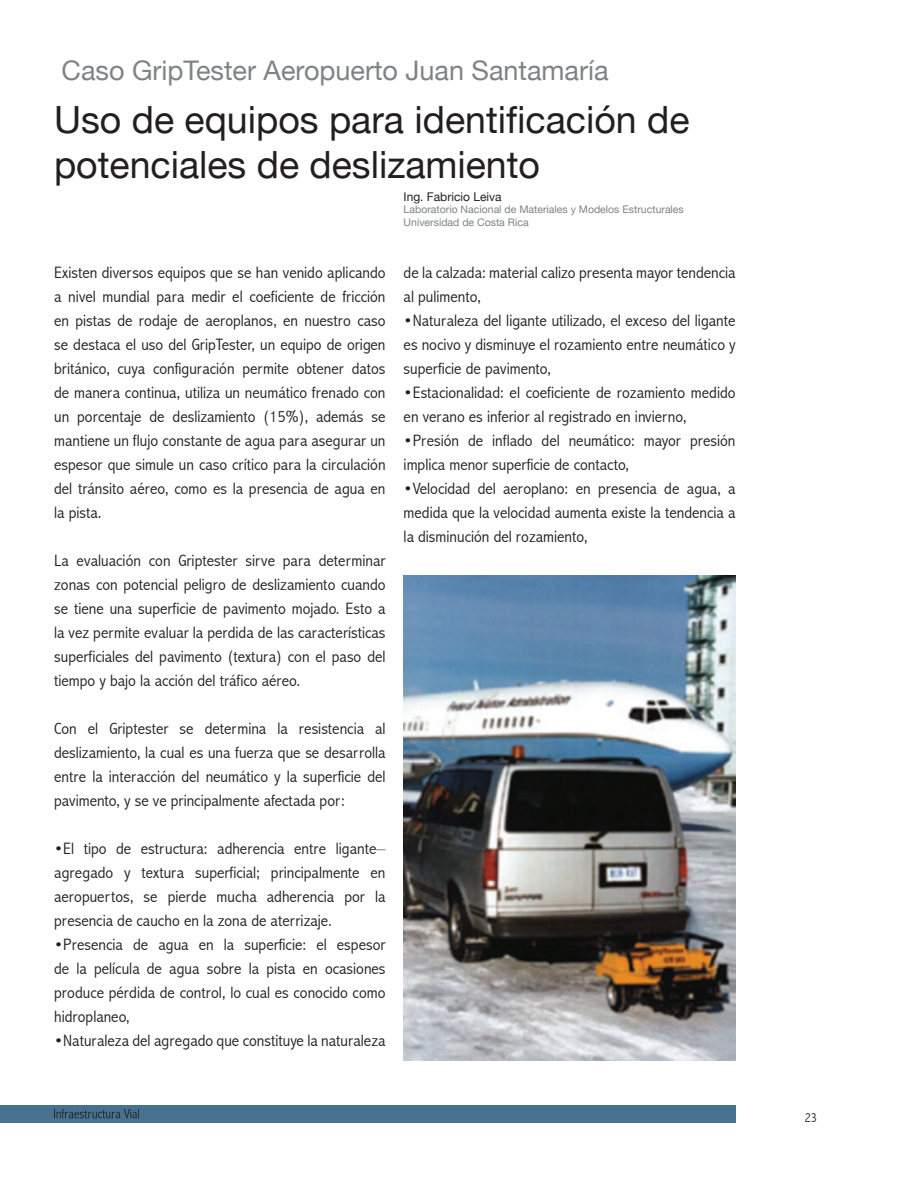
<style>
.page{position:relative;width:918px;height:1188px;background:#fff}
.page>*{position:absolute;margin:0;border:0;box-sizing:border-box;transform-origin:0 0}
.titulo{font:37.5px/45px "Helvetica Neue";color:#231f20}
.pretitulo{font:27px "Helvetica Neue";color:#808285}
.texto{font:300 condensed 16.5px/24px "Abadi";color:#231f20;text-align:justify;scale:1.1 1}
.pie_de_foto{font:300 condensed 13.5px "Abadi";color:#231f20}
.autor{font:12px "Helvetica Neue";color:#231f20}
.autor-2{font:10.5px "Helvetica Neue";color:#808285}
</style>
<div class="page">
<div style="left:0;top:1105px;width:736px;height:18px;background:#46718f"></div>
<svg style="left:54px;top:1109px;width:85px;height:9px"></svg>
<img style="left:404px;top:575px;width:332px;height:485px">
<p class="pretitulo" style="left:62px;top:54px;width:549px">Caso GripTester Aeropuerto Juan Santamaría</p>
<p class="titulo" style="left:54px;top:96px;width:637px">Uso de equipos para identificación de potenciales de deslizamiento</p>
<p class="texto" style="left:54px;top:261px;width:303px">Existen diversos equipos que se han venido aplicando a nivel mundial para medir el coeficiente de fricción en pistas de rodaje de aeroplanos, en nuestro caso se destaca el uso del GripTester, un equipo de origen británico, cuya configuración permite obtener datos de manera continua, utiliza un neumático frenado con un porcentaje de deslizamiento (15%), además se mantiene un flujo constante de agua para asegurar un espesor que simule un caso crítico para la circulación del tránsito aéreo, como es la presencia de agua en la pista.</p>
<p class="texto" style="left:54px;top:549px;width:303px">La evaluación con Griptester sirve para determinar zonas con potencial peligro de deslizamiento cuando se tiene una superficie de pavimento mojado. Esto a la vez permite evaluar la perdida de las características superficiales del pavimento (textura) con el paso del tiempo y bajo la acción del tráfico aéreo.</p>
<p class="texto" style="left:54px;top:717px;width:303px">Con el Griptester se determina la resistencia al deslizamiento, la cual es una fuerza que se desarrolla entre la interacción del neumático y la superficie del pavimento, y se ve principalmente afectada por:</p>
<p class="texto" style="left:54px;top:837px;width:303px">•El tipo de estructura: adherencia entre ligante– agregado y textura superficial; principalmente en aeropuertos, se pierde mucha adherencia por la presencia de caucho en la zona de aterrizaje.</p>
<p class="texto" style="left:54px;top:933px;width:303px">•Presencia de agua en la superficie: el espesor de la película de agua sobre la pista en ocasiones produce pérdida de control, lo cual es conocido como hidroplaneo,</p>
<p class="texto" style="left:54px;top:1029px;width:303px">•Naturaleza del agregado que constituye la naturaleza</p>
<p class="autor" style="left:404px;top:189px;width:100px">Ing. Fabricio Leiva</p>
<p class="autor-2" style="left:404px;top:203px;width:282px">Laboratorio Nacional de Materiales y Modelos Estructurales</p>
<p class="autor-2" style="left:404px;top:216px;width:127px">Universidad de Costa Rica</p>
<p class="texto" style="left:404px;top:261px;width:303px">de la calzada: material calizo presenta mayor tendencia al pulimento,</p>
<p class="texto" style="left:404px;top:309px;width:303px">•Naturaleza del ligante utilizado, el exceso del ligante es nocivo y disminuye el rozamiento entre neumático y superficie de pavimento,</p>
<p class="texto" style="left:404px;top:381px;width:303px">•Estacionalidad: el coeficiente de rozamiento medido en verano es inferior al registrado en invierno,</p>
<p class="texto" style="left:404px;top:429px;width:303px">•Presión de inflado del neumático: mayor presión implica menor superficie de contacto,</p>
<p class="texto" style="left:404px;top:477px;width:303px">•Velocidad del aeroplano: en presencia de agua, a medida que la velocidad aumenta existe la tendencia a la disminución del rozamiento,</p>
<p class="pie_de_foto" style="left:805px;top:1110px;width:14px">23</p>
</div>
